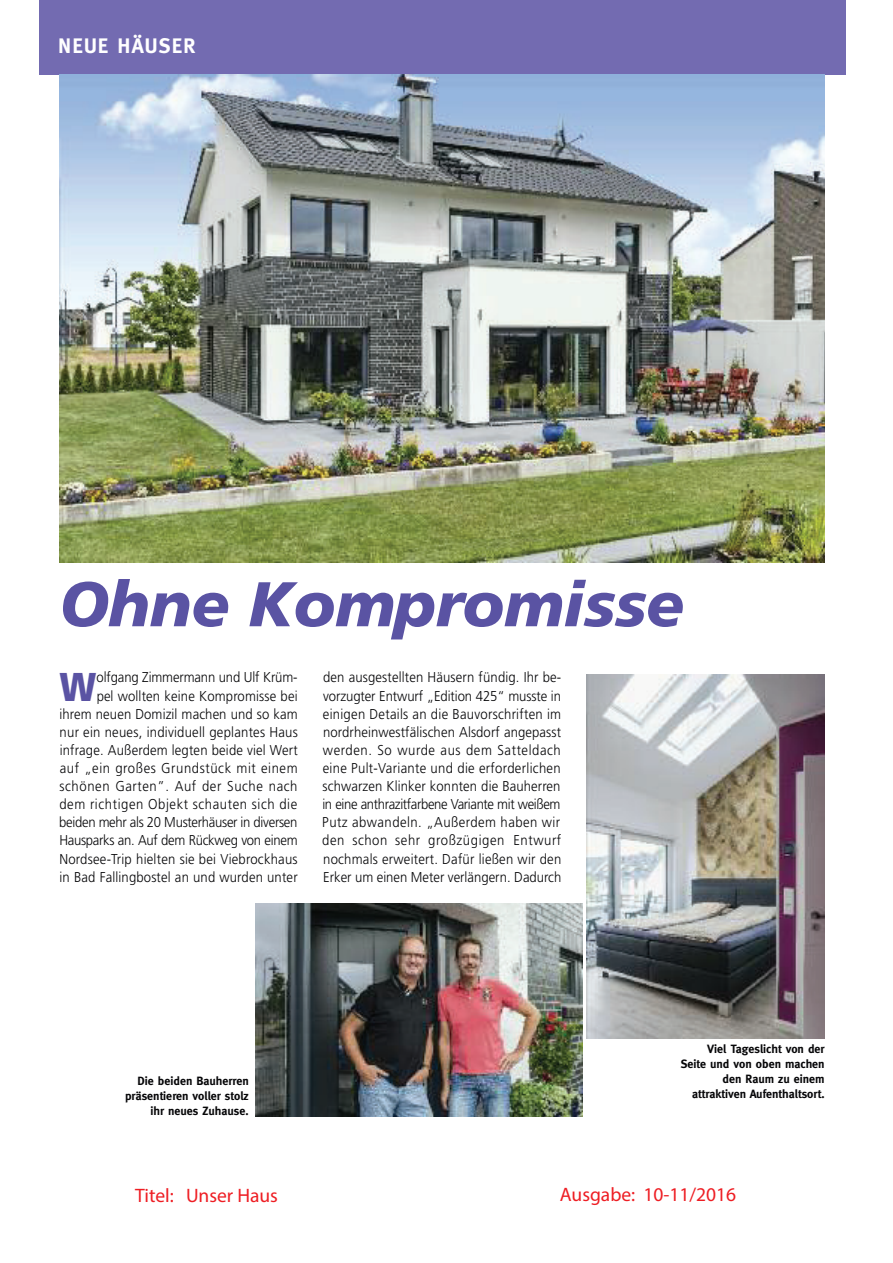
<style>
.page{position:relative;width:893px;height:1263px;background:#fff}
.page>*{position:absolute;margin:0;border:0;box-sizing:border-box;transform-origin:0 0}
.t1{font:italic 900 63px "Frutiger";letter-spacing:-.005em;color:#5a53a3}
.t2{font:900 40.2px "Frutiger";color:#5a53a3;scale:.92 1}
.t3{font:700 21px "Meta";letter-spacing:.055em;color:#fff}
.t4{font:19.5px "Myriad Pro";color:#ee1d23}
.t5{font:300 14.25px/18.1px "Frutiger";letter-spacing:.01em;color:#060608;text-align:right;scale:.92 1}
.t6{font:700 12px/15px "Meta";color:#060608;text-align:right}
</style>
<div class="page">
<div style="left:40px;top:0;width:806px;height:75px;background:#736bb1"></div>
<img style="left:60px;top:75px;width:765px;height:487px">
<img style="left:587px;top:674px;width:238px;height:364px">
<img style="left:255px;top:903px;width:328px;height:214px">
<h3 class="t3" style="left:58px;top:34px;width:139px">NEUE HÄUSER</h3>
<h1 class="t1" style="left:60px;top:567px;width:626px">Ohne Kompromisse</h1>
<p class="t5" style="left:322px;top:668px;width:261px;text-align:justify">den ausgestellten Häusern fündig. Ihr be&shy;vorzugter Entwurf „Edition 425“ musste in einigen Details an die Bauvorschriften im nordrheinwestfälischen Alsdorf angepasst werden. So wurde aus dem Satteldach eine Pult-Variante und die erforderlichen schwarzen Klinker konnten die Bauherren in eine anthrazitfarbene Variante mit weißem Putz abwandeln. „Außerdem haben wir den schon sehr großzügigen Entwurf nochmals erweitert. Dafür ließen wir den Erker um einen Meter verlängern. Dadurch</p>
<p class="t5" style="left:59px;top:668px;width:261px">olfgang Zimmermann und Ulf Krüm-<br>pel wollten keine Kompromisse bei<br>ihrem neuen Domizil machen und so kam nur ein neues, individuell geplantes Haus infrage. Außerdem legten beide viel Wert auf „ein großes Grundstück mit einem schönen Garten”. Auf der Suche nach dem richtigen Objekt schauten sich die beiden mehr als 20 Musterhäuser in diversen Hausparks an. Auf dem Rückweg von einem Nordsee-Trip hielten sie bei Viebrockhaus in Bad Fallingbostel an und wurden unter</p>
<h2 class="t2" style="left:59px;top:662px;width:42px">W</h2>
<p class="t6" style="left:125px;top:1073px;width:125px">Die beiden Bauherren präsentieren voller stolz ihr neues Zuhause.</p>
<p class="t6" style="left:681px;top:1041px;width:146px">Viel Tageslicht von der<br>Seite und von oben machen den Raum zu einem attraktiven Aufenthaltsort.</p>
<h3 class="t4" style="left:135px;top:1183px;width:145px">Titel: Unser Haus</h3>
<h3 class="t4" style="left:560px;top:1182px;width:178px">Ausgabe: 10-11/2016</h3>
</div>
